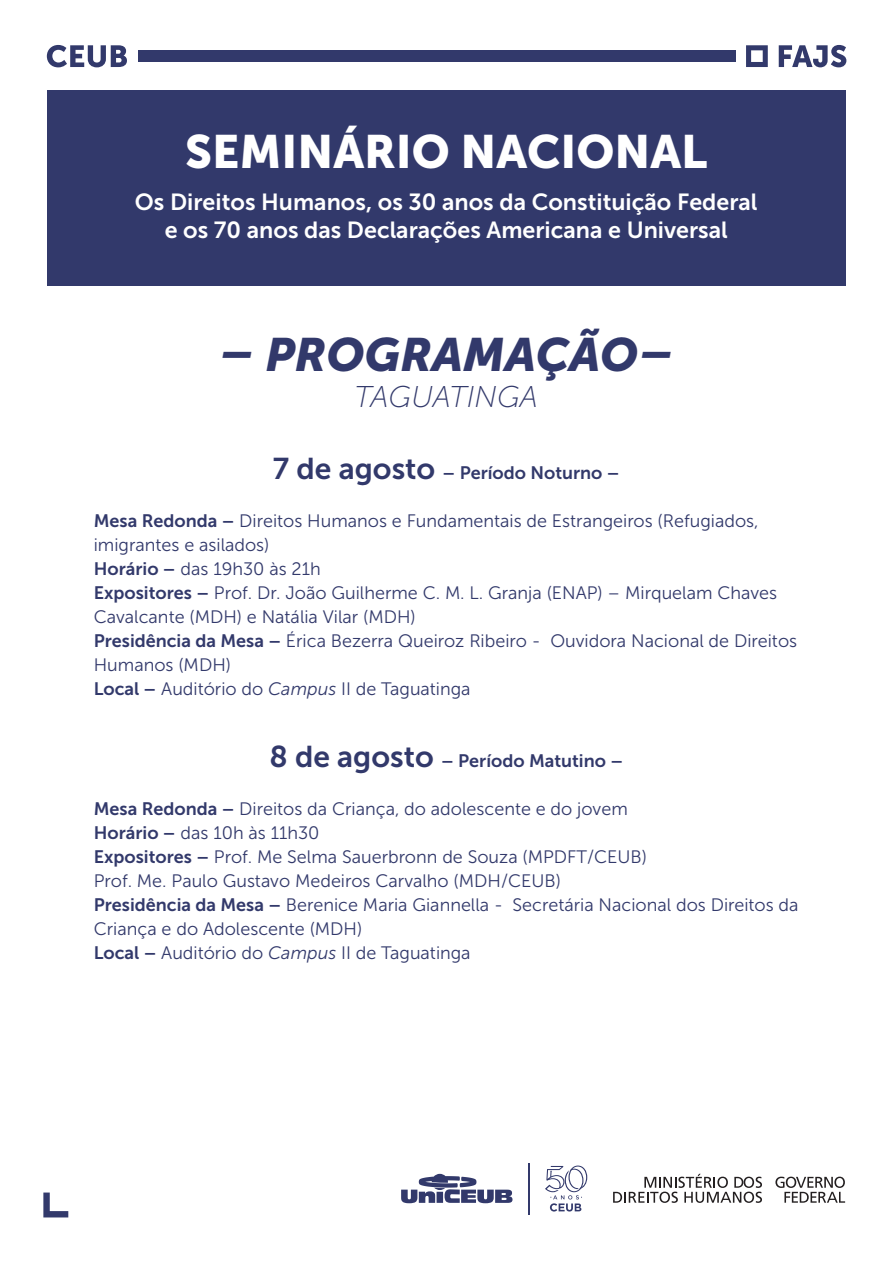
<style>
.page{position:relative;width:893px;height:1263px;background:#fff}
.page>*{position:absolute;margin:0;border:0;box-sizing:border-box;transform-origin:0 0}
.t1{font:46.5px "Museo Sans 900";color:#fff}
.t2{font:italic 46.5px "Museo Sans 900";color:#32396b}
.t3{font:italic 30px "Museo Sans 100";color:#32396b}
.t4{font:23.25px/27.9px "Museo Sans 700";color:#fff;text-align:center}
.t5{font:18px/24px "Museo Sans 300";color:#32396b}
.t6{font:18px "Museo Sans 700";color:#32396b}
.s1{font-size:30px}
.s2{font-family:"Museo Sans 700"}
.s3{font-style:italic}
</style>
<div class="page">
<div style="left:47px;top:90px;width:799px;height:195px;background:#32396b"></div>
<svg style="left:779px;top:45px;width:67px;height:22px"></svg>
<svg style="left:746px;top:45px;width:22px;height:22px"></svg>
<div style="left:138px;top:51px;width:597px;height:11px;background:#32396b"></div>
<svg style="left:43px;top:1192px;width:25px;height:25px"></svg>
<svg style="left:47px;top:45px;width:80px;height:22px"></svg>
<hr style="left:529px;top:1163px;width:1px;height:51px;background:#32396b">
<svg style="left:401px;top:1174px;width:111px;height:29px"></svg>
<svg style="left:545px;top:1165px;width:42px;height:46px"></svg>
<svg style="left:775px;top:1177px;width:70px;height:26px"></svg>
<svg style="left:613px;top:1174px;width:149px;height:29px"></svg>
<h1 class="t1" style="left:185px;top:125px;width:524px">SEMINÁRIO NACIONAL</h1>
<p class="t4" style="left:135px;top:188px;width:624px">Os Direitos Humanos, os 30 anos da Constituição Federal e os 70 anos das Declarações Americana e Universal</p>
<h1 class="t2" style="left:219px;top:328px;width:456px">– PROGRAMAÇÃO–</h1>
<h2 class="t3" style="left:355px;top:380px;width:185px">TAGUATINGA</h2>
<p class="t6" style="left:273px;top:463px;width:348px"><span class="s1">7 de agosto</span> – Período Noturno –</p>
<p class="t5" style="left:94px;top:509px;width:705px"><span class="s2">Mesa Redonda –</span> Direitos Humanos e Fundamentais de Estrangeiros (Refugiados, imigrantes e asilados)<br><span class="s2">Horário –</span> das 19h30 às 21h<br><span class="s2">Expositores –</span> Prof. Dr. João Guilherme C. M. L. Granja (ENAP) – Mirquelam Chaves Cavalcante (MDH) e Natália Vilar (MDH)<br><span class="s2">Presidência da Mesa –</span> Érica Bezerra Queiroz Ribeiro - Ouvidora Nacional de Direitos Humanos (MDH)<br><span class="s2">Local –</span> Auditório do <span class="s3">Campus</span> II de Taguatinga</p>
<p class="t6" style="left:269px;top:751px;width:355px"><span class="s1">8 de agosto</span> – Período Matutino –</p>
<p class="t5" style="left:94px;top:797px;width:706px"><span class="s2">Mesa Redonda –</span> Direitos da Criança, do adolescente e do jovem<br><span class="s2">Horário –</span> das 10h às 11h30<br><span class="s2">Expositores –</span> Prof. Me Selma Sauerbronn de Souza (MPDFT/CEUB)<br>Prof. Me. Paulo Gustavo Medeiros Carvalho (MDH/CEUB)<br><span class="s2">Presidência da Mesa –</span> Berenice Maria Giannella - Secretária Nacional dos Direitos da Criança e do Adolescente (MDH)<br><span class="s2">Local –</span> Auditório do <span class="s3">Campus</span> II de Taguatinga</p>
</div>
